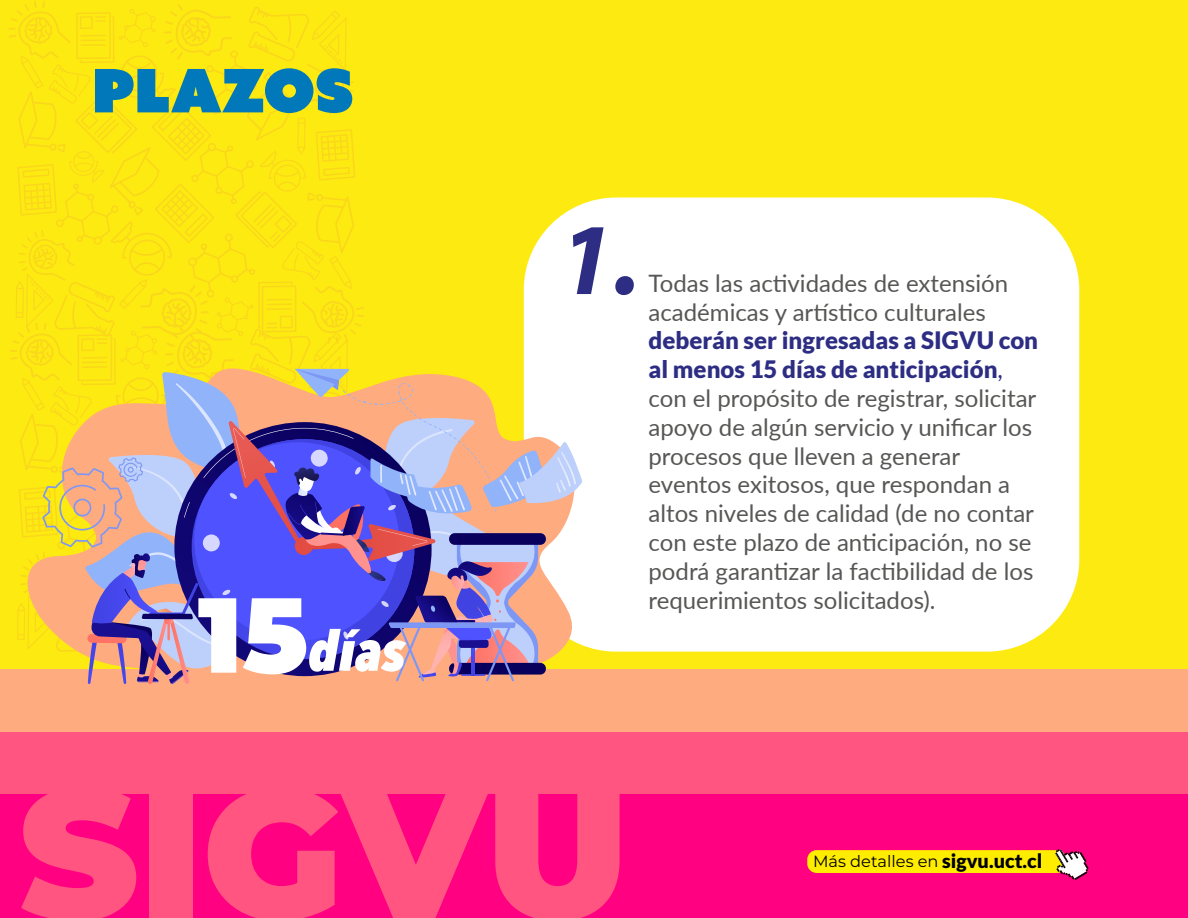
<style>
.page{position:relative;width:1188px;height:918px;background:#fff}
.page>*{position:absolute;margin:0;border:0;box-sizing:border-box;transform-origin:0 0}
.t1{font:100 182.25px "Montserrat";color:#ff5580}
.t2{font:italic 700 102.6px "Myriad Pro";color:#2d2e83}
.t3{font:60px "Azo Sans Uber";color:#0078ba}
.t4{font:italic 800 55.5px "Avenir Next Condensed";color:#fff}
.t5{font:24px/28.8px "Lato";color:#575756}
.t6{font:100 16.2px "Montserrat";color:#000}
.s1{font-family:"Montserrat";font-weight:100;font-style:normal;font-size:106.35px}
.s2{font-weight:900;color:#2d2e83}
.s3{color:#2d2e83}
.s4{font-family:"Lato";font-weight:900;font-size:19.65px}
</style>
<div class="page">
<div style="left:0;top:790px;width:1188px;height:128px;background:#ff0181"></div>
<div style="left:0;top:731px;width:1188px;height:63px;background:#ff5580"></div>
<div style="left:0;top:668px;width:1188px;height:64px;background:#ffab80"></div>
<div style="left:0;top:0;width:1188px;height:668px;background:#fcea10"></div>
<div style="left:524px;top:198px;width:555px;height:454px;background:#fff;border-radius:92px"></div>
<svg style="left:8px;top:1px;width:574px;height:683px"></svg>
<div style="left:807px;top:850px;width:259px;height:23px;background:#ffed00;border-radius:9px"></div>
<svg style="left:1055px;top:849px;width:34px;height:31px"></svg>
<h3 class="t3" style="left:92px;top:51px;width:263px">PLAZOS</h3>
<h3 class="t4" style="left:198px;top:617px;width:209px"><span class="s1">15</span>días</h3>
<h2 class="t2" style="left:558px;top:193px;width:84px">1.</h2>
<p class="t5" style="left:649px;top:268px;width:361px">Todas las actividades de extensión académicas y artístico culturales</p>
<p class="t5" style="left:649px;top:325px;width:391px"><span class="s2">deberán ser ingresadas a SIGVU con al menos 15 días de anticipación</span><span class="s3">, </span>con el propósito de registrar, solicitar apoyo de algún servicio y unificar los procesos que lleven a generar eventos exitosos, que respondan a altos niveles de calidad (de no contar con este plazo de anticipación, no se podrá garantizar la factibilidad de los requerimientos solicitados).</p>
<h1 class="t1" style="left:19px;top:732px;width:612px">SIGVU</h1>
<p class="t6" style="left:813px;top:851px;width:231px">Más detalles en <span class="s4">sigvu.uct.cl</span></p>
</div>
